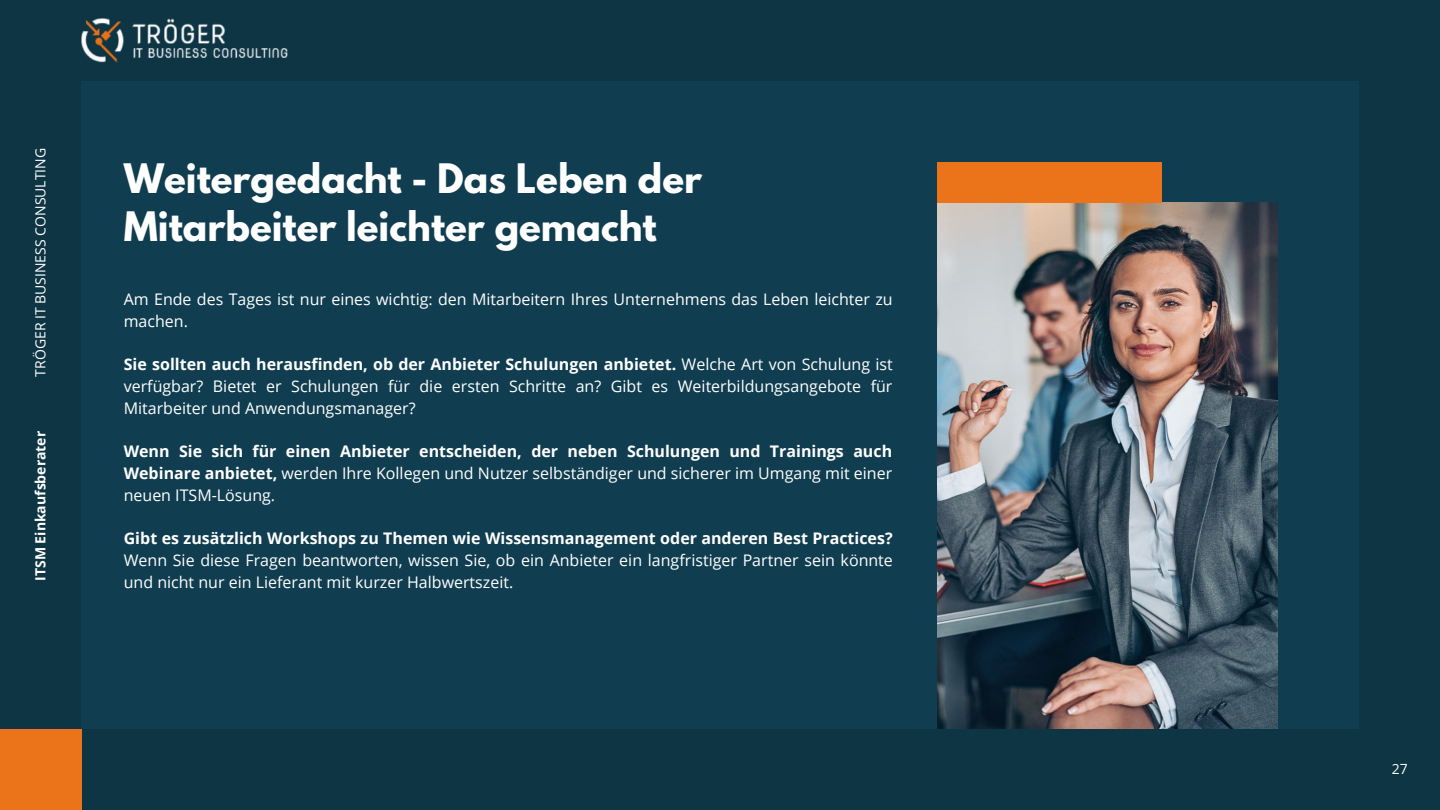
<style>
.page{position:relative;width:1440px;height:810px;background:#0e3544}
.page>*{position:absolute;margin:0;border:0;box-sizing:border-box;transform-origin:0 0}
.t1{font:700 36px/48px "League Spartan";color:#fff}
.t2{font:16px/21.8px "Open Sans";color:#fff}
.t3{font:700 16px/21.8px "Open Sans";color:#fff;text-align:justify}
.t4{font:14px "Open Sans";color:#fff}
.t5{font:700 14px "Open Sans";color:#fff}
.s1{font-weight:700}
.s2{font-weight:400}
</style>
<div class="page">
<div style="left:81px;top:81px;width:1277px;height:647px;background:#103e50"></div>
<div style="left:0;top:729px;width:81px;height:81px;background:#eb741a"></div>
<img style="left:81px;top:19px;width:207px;height:43px">
<img style="left:938px;top:202px;width:339px;height:527px">
<div style="left:938px;top:162px;width:224px;height:40px;background:#eb741a"></div>
<p class="t4" style="left:31px;top:377px;width:230px;rotate:-90deg">TRÖGER IT BUSINESS CONSULTING</p>
<p class="t5" style="left:30px;top:581px;width:151px;rotate:-90deg">ITSM Einkaufsberater</p>
<h1 class="t1" style="left:124px;top:154px;width:580px">Weitergedacht - Das Leben der<br>Mitarbeiter leichter gemacht</h1>
<p class="t2" style="left:124px;top:288px;width:770px">Am Ende des Tages ist nur eines wichtig: den Mitarbeitern Ihres Unternehmens das Leben leichter zu machen.</p>
<p class="t2" style="left:124px;top:353px;width:771px;text-align:justify"><span class="s1">Sie sollten auch herausfinden, ob der Anbieter Schulungen anbietet.</span> Welche Art von Schulung ist verfügbar? Bietet er Schulungen für die ersten Schritte an? Gibt es Weiterbildungsangebote für Mitarbeiter und Anwendungsmanager?</p>
<p class="t3" style="left:124px;top:440px;width:770px">Wenn Sie sich für einen Anbieter entscheiden, der neben Schulungen und Trainings auch Webinare anbietet, <span class="s2">werden Ihre Kollegen und Nutzer selbständiger und sicherer im Umgang mit einer neuen ITSM-Lösung.</span></p>
<p class="t3" style="left:124px;top:527px;width:770px">Gibt es zusätzlich Workshops zu Themen wie Wissensmanagement oder anderen Best Practices?</p>
<p class="t2" style="left:124px;top:549px;width:771px">Wenn Sie diese Fragen beantworten, wissen Sie, ob ein Anbieter ein langfristiger Partner sein könnte und nicht nur ein Lieferant mit kurzer Halbwertszeit.</p>
<p class="t4" style="left:1392px;top:760px;width:18px">27</p>
</div>
